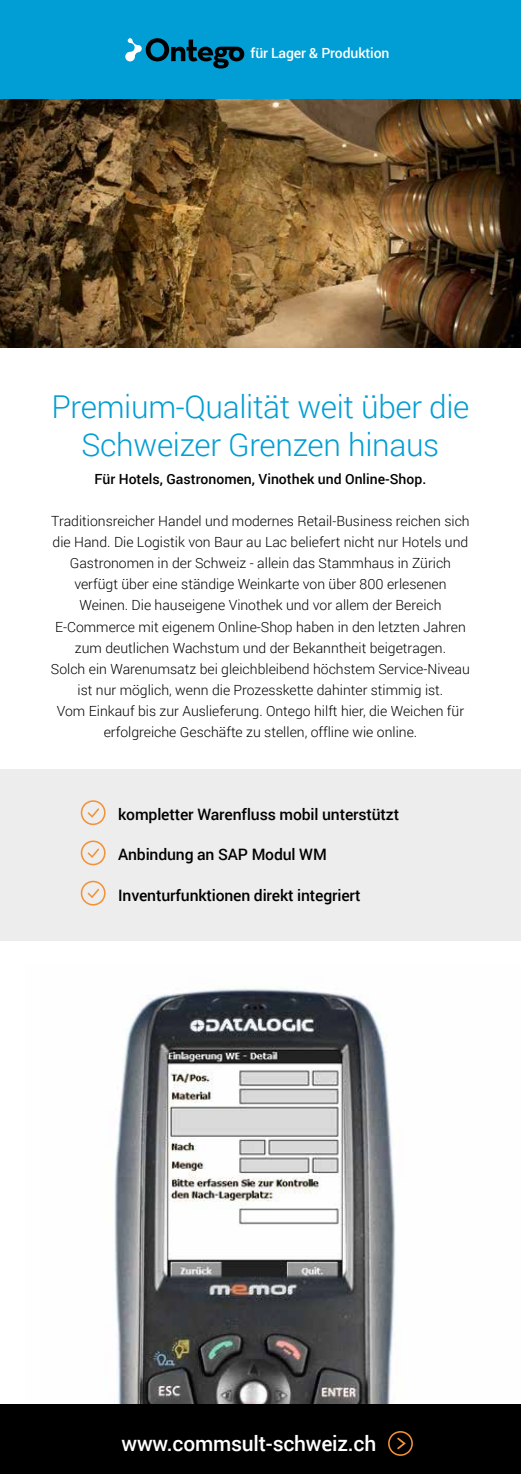
<style>
.page{position:relative;width:521px;height:1474px;background:#fff}
.page>*{position:absolute;margin:0;border:0;box-sizing:border-box;transform-origin:0 0}
.t1{font:300 31.5px/38.5px "Roboto";letter-spacing:-.01em;color:#009ed4;text-align:center}
.t2{font:500 21px "Roboto";letter-spacing:-.01em;color:#fff}
.t3{font:500 15.75px "Roboto";letter-spacing:-.01em;color:#000}
.t4{font:300 14px/21px "Roboto";color:#000;text-align:center}
.t5{font:500 14px "Roboto";color:#000}
.t6{font:500 14px "Roboto";letter-spacing:-.01em;color:#fff}
</style>
<div class="page">
<div style="left:0;top:0;width:521px;height:99px;background:#009ed4"></div>
<div style="left:0;top:769px;width:521px;height:172px;background:#ededed"></div>
<img style="left:114px;top:988px;width:282px;height:416px">
<div style="left:0;top:1404px;width:521px;height:69px;background:#000"></div>
<svg style="left:81px;top:800px;width:25px;height:25px"></svg>
<svg style="left:81px;top:840px;width:25px;height:25px"></svg>
<svg style="left:81px;top:880px;width:25px;height:25px"></svg>
<svg style="left:125px;top:38px;width:119px;height:30px"></svg>
<svg style="left:388px;top:1431px;width:25px;height:24px"></svg>
<img style="left:0;top:99px;width:521px;height:248px">
<p class="t6" style="left:251px;top:43px;width:140px">für Lager &amp; Produktion</p>
<h1 class="t1" style="left:51px;top:386px;width:419px">Premium-Qualität weit über die<br>Schweizer Grenzen hinaus</h1>
<p class="t5" style="left:95px;top:469px;width:333px">Für Hotels, Gastronomen, Vinothek und Online-Shop.</p>
<p class="t4" style="left:51px;top:510px;width:420px">Traditionsreicher Handel und modernes Retail-Business reichen sich die Hand. Die Logistik von Baur au Lac beliefert nicht nur Hotels und Gastronomen in der Schweiz - allein das Stammhaus in Zürich verfügt über eine ständige Weinkarte von über 800 erlesenen Weinen. Die hauseigene Vinothek und vor allem der Bereich E-Commerce mit eigenem Online-Shop haben in den letzten Jahren zum deutlichen Wachstum und der Bekanntheit beigetragen.<br>Solch ein Warenumsatz bei gleichbleibend höchstem Service-Niveau ist nur möglich, wenn die Prozesskette dahinter stimmig ist.<br>Vom Einkauf bis zur Auslieferung. Ontego hilft hier, die Weichen für erfolgreiche Geschäfte zu stellen, offline wie online.</p>
<p class="t3" style="left:118px;top:803px;width:283px">kompletter Warenfluss mobil unterstützt</p>
<p class="t3" style="left:118px;top:843px;width:210px">Anbindung an SAP Modul WM</p>
<p class="t3" style="left:118px;top:884px;width:244px">Inventurfunktionen direkt integriert</p>
<h2 class="t2" style="left:122px;top:1428px;width:256px">www.commsult-schweiz.ch</h2>
</div>
